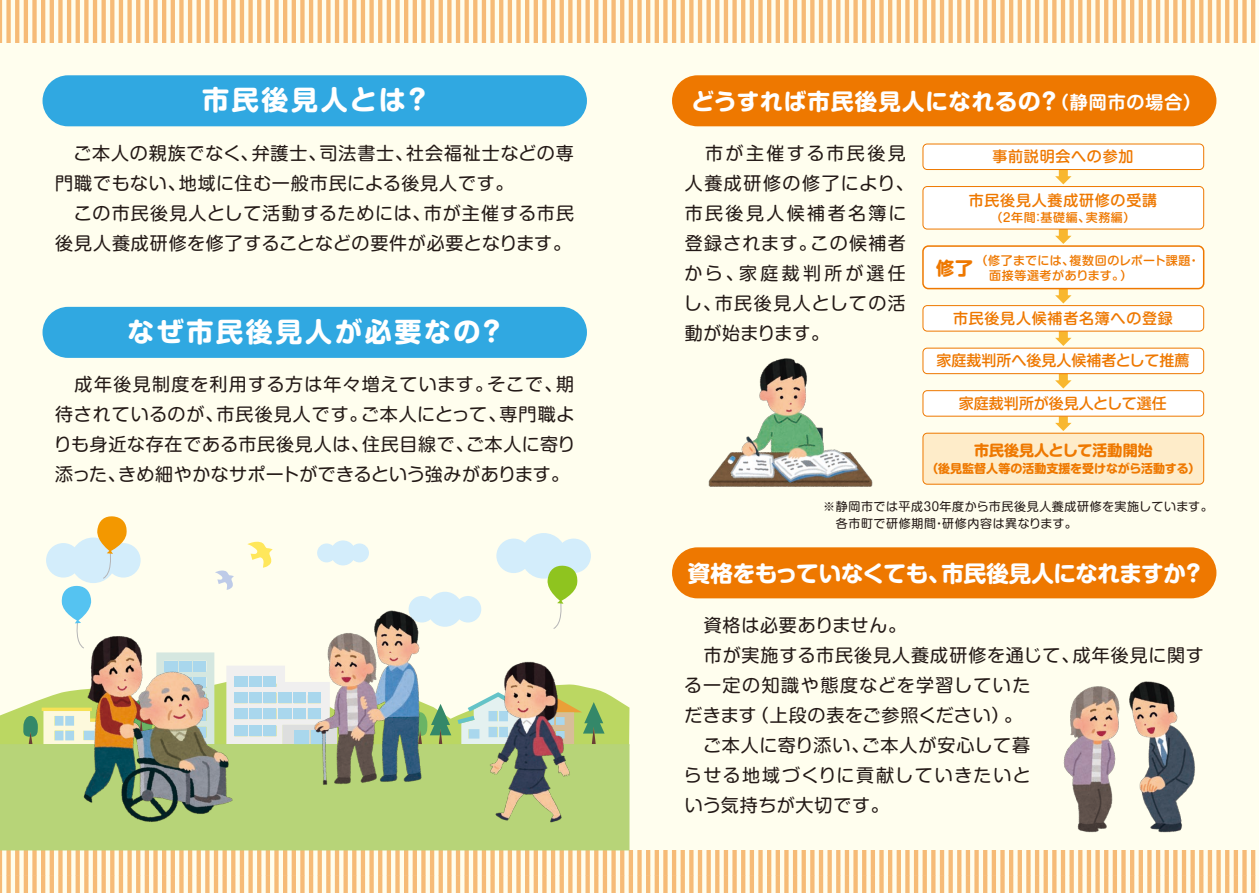
<style>
.page{position:relative;width:1259px;height:893px;background:#fffeee}
.page>*{position:absolute;margin:0;border:0;box-sizing:border-box;transform-origin:0 0}
.t1{font:700 27px "Shin M Go Pr 6";letter-spacing:.1em;color:#fff}
.t2{font:700 22.5px "Shin M Go Pr 6";letter-spacing:.04em;color:#fff}
.t3{font:700 22.5px "Shin M Go Pr 6";color:#fff}
.t4{font:18px/30px "Shin M Go Pr 6";letter-spacing:.05em;color:#231916}
.t5{font:18px/30px "Shin M Go Pr 6";letter-spacing:.085em;color:#231916}
.t6{font:700 18px "Shin M Go Pr 6";color:#ee7800}
.t7{font:500 15px "Shin M Go Pr 6";letter-spacing:.05em;color:#ee7800}
.t8{font:500 15px "Shin M Go Pr 6";color:#ee7800}
.t9{font:700 15px "Shin M Go Pr 6";color:#ee7800}
.t10{font:12px/16.5px "Shin M Go Pr 6";letter-spacing:.05em;color:#231916}
.t11{font:500 12px/15px "Shin M Go Pr 6";letter-spacing:.02em;color:#ee7800}
.t12{font:700 12px "Shin M Go Pr 6";color:#ee7800}
.t13{font:500 12px "Shin M Go Pr 6";letter-spacing:.045em;color:#ee7800}
.s1{font-family:"Shin M Go Pr 6 De";font-size:18px}
</style>
<div class="page">
<svg style="left:0;top:0;width:1256px;height:43px"></svg>
<svg style="left:0;top:850px;width:1256px;height:43px"></svg>
<div style="left:1058px;top:229px;width:9px;height:8px;background:#f8b72f"></div>
<svg style="left:1055px;top:236px;width:16px;height:8px"></svg>
<div style="left:1058px;top:170px;width:9px;height:7px;background:#f8b72f"></div>
<svg style="left:1055px;top:176px;width:16px;height:8px"></svg>
<div style="left:43px;top:75px;width:544px;height:51px;background:#30a8e1;border-radius:26px"></div>
<div style="left:672px;top:75px;width:544px;height:51px;background:#ee7800;border-radius:26px"></div>
<div style="left:672px;top:547px;width:544px;height:51px;background:#ee7800;border-radius:26px"></div>
<div style="left:43px;top:307px;width:544px;height:51px;background:#30a8e1;border-radius:26px"></div>
<div style="left:923px;top:144px;width:280px;height:26px;background:#fff;border-radius:4px"></div>
<div style="left:922px;top:144px;width:282px;height:26px;border:1px solid #ee7800;border-radius:4px"></div>
<div style="left:1058px;top:289px;width:9px;height:7px;background:#f8b72f"></div>
<svg style="left:1055px;top:295px;width:16px;height:8px"></svg>
<div style="left:923px;top:246px;width:280px;height:43px;background:#fff;border-radius:5px"></div>
<div style="left:922px;top:245px;width:282px;height:44px;border:2px solid #ee7800;border-radius:5px"></div>
<div style="left:1058px;top:331px;width:9px;height:8px;background:#f8b72f"></div>
<svg style="left:1055px;top:338px;width:16px;height:8px"></svg>
<div style="left:923px;top:306px;width:280px;height:25px;background:#fff;border-radius:4px"></div>
<div style="left:922px;top:305px;width:282px;height:26px;border:1px solid #ee7800;border-radius:4px"></div>
<div style="left:1058px;top:374px;width:9px;height:7px;background:#f8b72f"></div>
<svg style="left:1055px;top:380px;width:16px;height:9px"></svg>
<div style="left:923px;top:348px;width:280px;height:26px;background:#fff;border-radius:4px"></div>
<div style="left:922px;top:348px;width:282px;height:26px;border:1px solid #ee7800;border-radius:4px"></div>
<div style="left:1058px;top:416px;width:9px;height:8px;background:#f8b72f"></div>
<svg style="left:1055px;top:423px;width:16px;height:8px"></svg>
<div style="left:923px;top:391px;width:280px;height:25px;background:#fff;border-radius:4px"></div>
<div style="left:922px;top:390px;width:282px;height:27px;border:1px solid #ee7800;border-radius:4px"></div>
<div style="left:923px;top:433px;width:280px;height:51px;background:#feecc9;border-radius:4px"></div>
<div style="left:922px;top:433px;width:282px;height:52px;border:1px solid #ee7800;border-radius:4px"></div>
<div style="left:923px;top:187px;width:280px;height:42px;background:#fff;border-radius:4px"></div>
<div style="left:922px;top:186px;width:282px;height:43px;border:1px solid #ee7800;border-radius:4px"></div>
<img style="left:708px;top:358px;width:165px;height:129px">
<img style="left:1063px;top:681px;width:132px;height:152px">
<div style="left:0;top:746px;width:629px;height:104px;background:#b7d478"></div>
<img style="left:71px;top:746px;width:171px;height:81px">
<img style="left:298px;top:746px;width:149px;height:41px">
<img style="left:476px;top:746px;width:110px;height:82px">
<svg style="left:0;top:516px;width:629px;height:230px"></svg>
<h1 class="t1" style="left:202px;top:77px;width:230px">市民後見人とは？</h1>
<p class="t4" style="left:55px;top:137px;width:520px">　ご本人の親族でなく、弁護士、司法書士、社会福祉士などの専門職でもない、地域に住む一般市民による後見人です。<br>　この市民後見人として活動するためには、市が主催する市民後見人養成研修を修了することなどの要件が必要となります。</p>
<h1 class="t1" style="left:128px;top:308px;width:379px">なぜ市民後見人が必要なの？</h1>
<p class="t4" style="left:54px;top:369px;width:523px;text-align:justify">　成年後見制度を利用する方は年々増えています。そこで、期待されているのが、市民後見人です。ご本人にとって、専門職よりも身近な存在である市民後見人は、住民目線で、ご本人に寄り添った、きめ細やかなサポートができるという強みがあります。</p>
<p class="t2" style="left:691px;top:83px;width:511px">どうすれば市民後見人になれるの？<span class="s1">（静岡市の場合）</span></p>
<p class="t5" style="left:684px;top:137px;width:231px">　市が主催する市民後見人養成研修の修了により、市民後見人候補者名簿に登録されます。この候補者から、家庭裁判所が選任し、市民後見人としての活動が始まります。</p>
<p class="t7" style="left:992px;top:144px;width:142px">事前説明会への参加</p>
<p class="t7" style="left:968px;top:188px;width:190px">市民後見人養成研修の受講</p>
<p class="t13" style="left:990px;top:208px;width:147px">（２年間：基礎編、実務編）</p>
<p class="t11" style="left:989px;top:253px;width:212px;text-indent:-14px">（修了までには、複数回のレポート課題・面接等選考があります。）</p>
<p class="t6" style="left:936px;top:253px;width:38px">修了</p>
<p class="t7" style="left:953px;top:306px;width:221px">市民後見人候補者名簿への登録</p>
<p class="t8" style="left:936px;top:348px;width:255px">家庭裁判所へ後見人候補者として推薦</p>
<p class="t8" style="left:959px;top:391px;width:209px">家庭裁判所が後見人として選任</p>
<p class="t9" style="left:974px;top:438px;width:180px">市民後見人として活動開始</p>
<p class="t12" style="left:926px;top:458px;width:275px">（後見監督人等の活動支援を受けながら活動する）</p>
<p class="t10" style="left:823px;top:498px;width:391px">※静岡市では平成30年度から市民後見人養成研修を実施しています。　各市町で研修期間・研修内容は異なります。</p>
<p class="t3" style="left:688px;top:555px;width:518px">資格をもっていなくても、市民後見人になれますか？</p>
<p class="t4" style="left:684px;top:609px;width:521px">　資格は必要ありません。<br>　市が実施する市民後見人養成研修を通じて、成年後見に関する一定の知識や態度などを学習していた<br>だきます（上段の表をご参照ください）。<br>　ご本人に寄り添い、ご本人が安心して暮<br>らせる地域づくりに貢献していきたいと<br>いう気持ちが大切です。</p>
</div>
